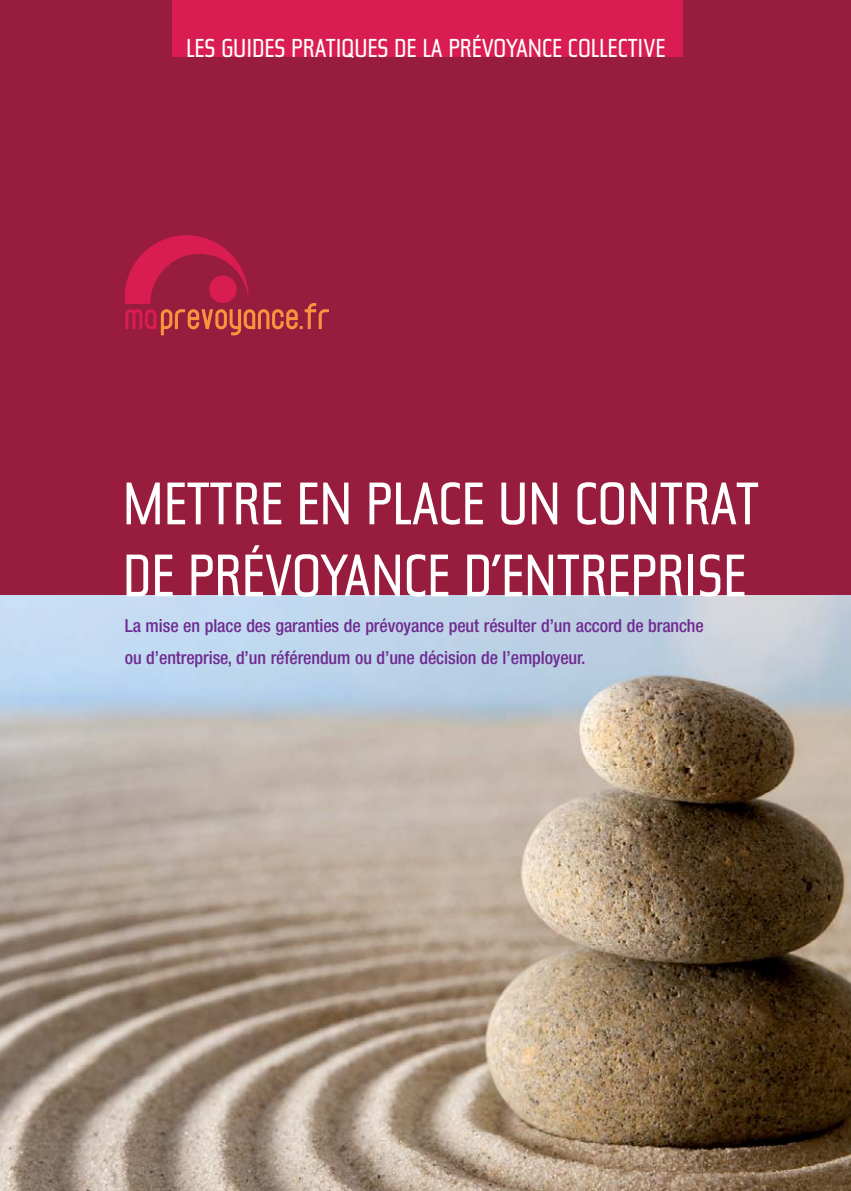
<style>
.page{position:relative;width:851px;height:1191px;background:#fff}
.page>*{position:absolute;margin:0;border:0;box-sizing:border-box;transform-origin:0 0}
.t1{font:expanded 60px/72px "Tasse";color:#fff}
.t2{font:expanded 26px "Tasse";color:#fff}
.t3{font:500 condensed 18px/32px "Helvetica Neue";letter-spacing:-.005em;color:#6f2b91}
</style>
<div class="page">
<div style="left:0;top:0;width:850px;height:595px;background:#981c3d"></div>
<img style="left:0;top:595px;width:850px;height:596px">
<div style="left:172px;top:1px;width:510px;height:56px;background:#d91d52"></div>
<svg style="left:125px;top:235px;width:204px;height:100px"></svg>
<h2 class="t2" style="left:186px;top:39px;width:481px">LES GUIDES PRATIQUES DE LA PRÉVOYANCE COLLECTIVE</h2>
<h1 class="t1" style="left:123px;top:474px;width:637px">METTRE EN PLACE UN CONTRAT<br>DE PRÉVOYANCE D’ENTREPRISE</h1>
<p class="t3" style="left:125px;top:611px;width:580px">La mise en place des garanties de prévoyance peut résulter d’un accord de branche ou d’entreprise, d’un référendum ou d’une décision de l’employeur.</p>
</div>
